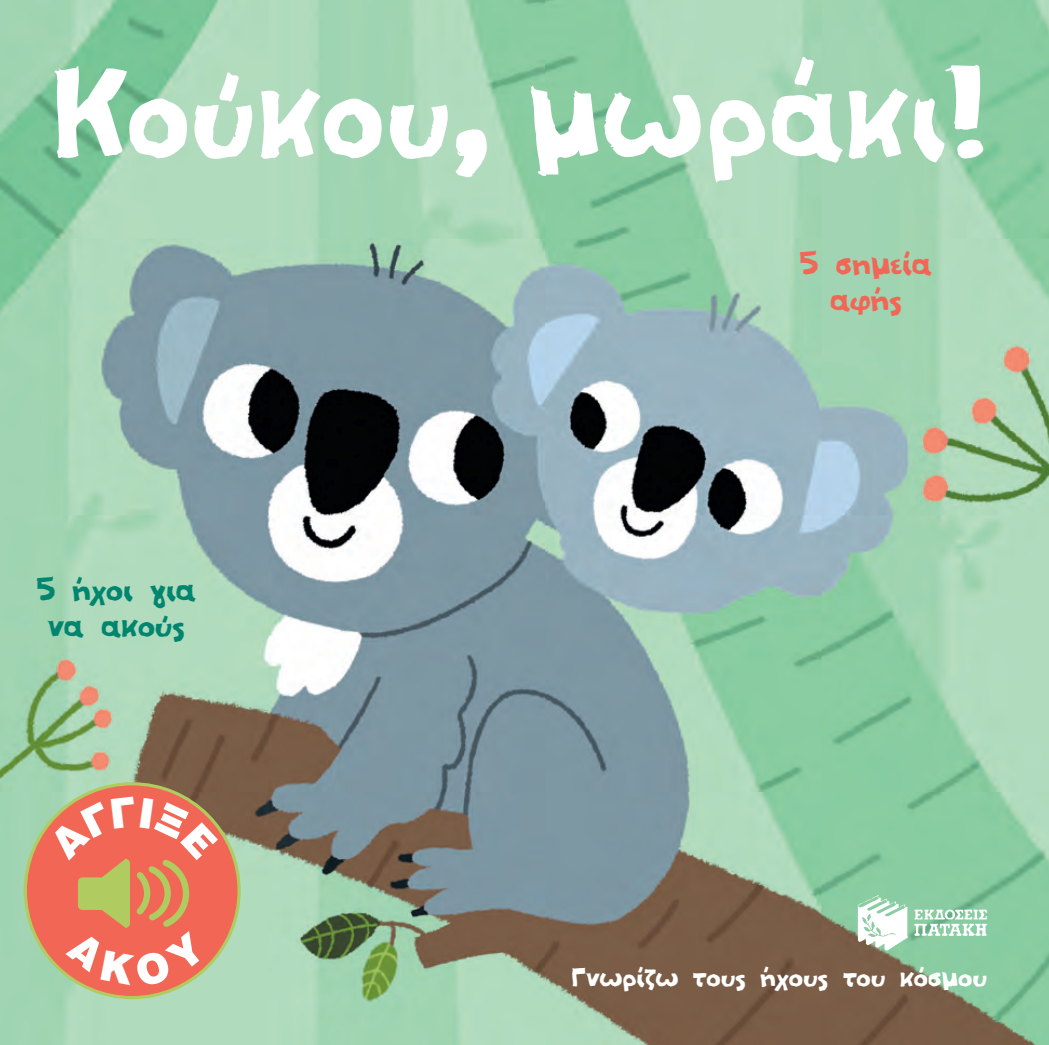
<style>
.page{position:relative;width:1049px;height:1045px;background:#fff}
.page>*{position:absolute;margin:0;border:0;box-sizing:border-box;transform-origin:0 0}
.t1{font:173.25px "PF Amateur Flat Solid";letter-spacing:.01em;color:#fff;scale:.91 1}
.t2{font:42.75px/36px "PF Amateur Flat Solid";letter-spacing:-.01em;color:#00856f}
.t3{font:42.75px/36px "PF Amateur Flat Solid";letter-spacing:-.005em;color:#f26656;text-align:center}
.t4{font:36px "PF Amateur Flat Solid";letter-spacing:-.005em;color:#fff}
</style>
<div class="page">
<img style="left:0;top:0;width:1049px;height:1045px">
<svg style="left:25px;top:784px;width:214px;height:213px;background:#e97357"></svg>
<img style="left:853px;top:890px;width:137px;height:64px">
<svg style="left:48px;top:796px;width:171px;height:191px;background:#e5775a"></svg>
<h1 class="t1" style="left:52px;top:27px;width:1036px">Κούκου, μωράκι!</h1>
<p class="t2" style="left:36px;top:572px;width:161px">5 ήχοι για να ακούς</p>
<p class="t3" style="left:799px;top:247px;width:134px">5 σημεία αφής</p>
<p class="t4" style="left:571px;top:959px;width:417px">Γνωρίζω τους ήχους του κόσμου</p>
</div>
